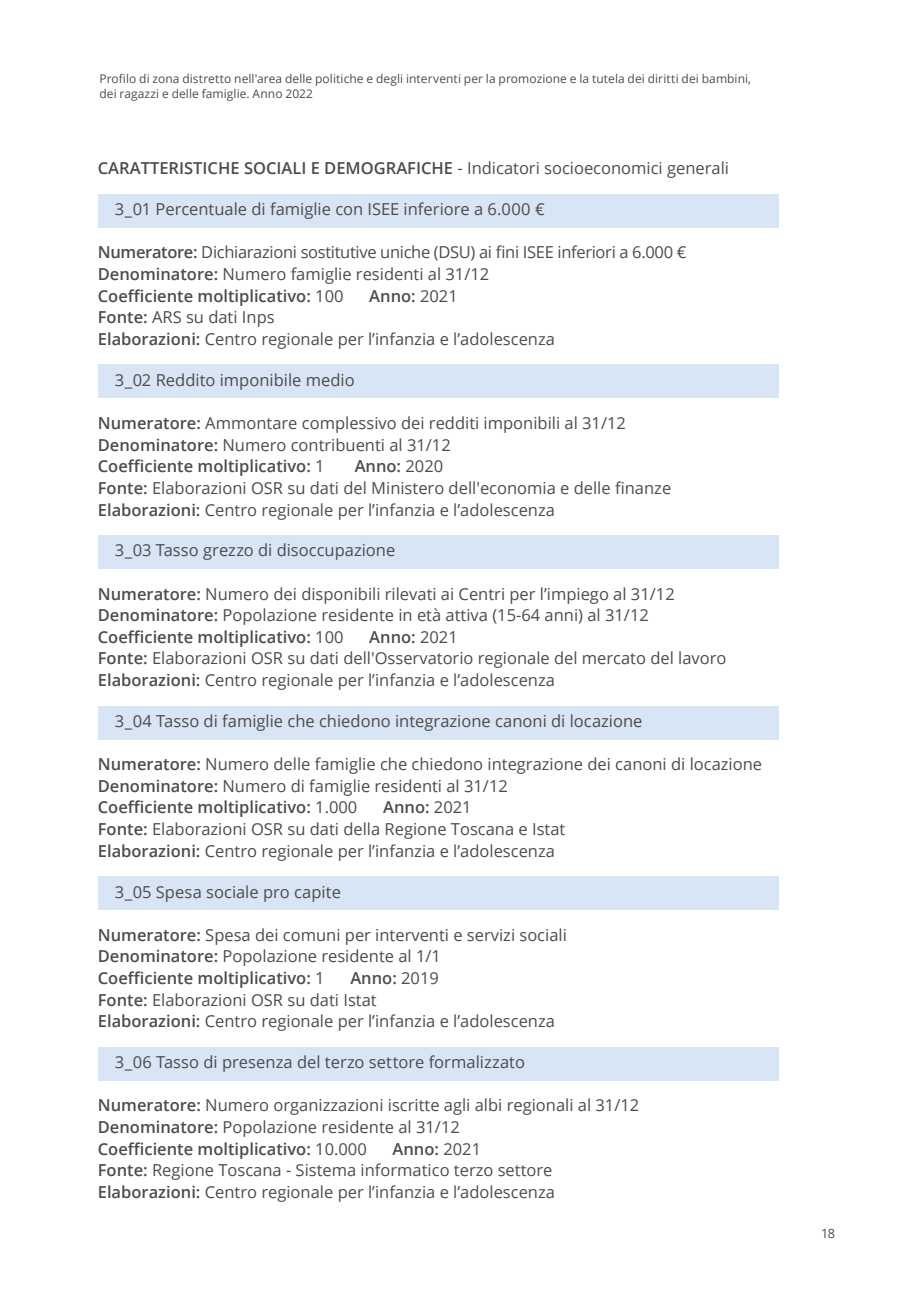
<style>
.page{position:relative;width:919px;height:1289px;background:#fff}
.page>*{position:absolute;margin:0;border:0;box-sizing:border-box;transform-origin:0 0}
.t1{font:16.5px/21.6px "Open Sans";color:#4b4c4d}
.t2{font:16.5px/21.6px "Open Sans";letter-spacing:-.02em;color:#4b4c4d}
.t3{font:600 16.5px "Open Sans";color:#4b4c4d}
.t4{font:12.75px "Open Sans";color:#4b4c4d}
.t5{font:12px/14.4px "Open Sans";letter-spacing:.005em;color:#4b4c4d}
.s1{font-weight:400}
.s2{font-weight:600}
</style>
<div class="page">
<div style="left:98px;top:194px;width:680px;height:33px;background:#d8e5f4"></div>
<div style="left:98px;top:364px;width:680px;height:34px;background:#d8e5f4"></div>
<div style="left:98px;top:535px;width:680px;height:33px;background:#d8e5f4"></div>
<div style="left:98px;top:705px;width:680px;height:34px;background:#d8e5f4"></div>
<div style="left:98px;top:876px;width:680px;height:33px;background:#d8e5f4"></div>
<div style="left:98px;top:1046px;width:680px;height:34px;background:#d8e5f4"></div>
<p class="t5" style="left:99px;top:71px;width:653px">Profilo di zona distretto nell'area delle politiche e degli interventi per la promozione e la tutela dei diritti dei bambini, dei ragazzi e delle famiglie. Anno 2022</p>
<p class="t3" style="left:98px;top:157px;width:632px">CARATTERISTICHE SOCIALI E DEMOGRAFICHE <span class="s1">- Indicatori socioeconomici generali</span></p>
<p class="t1" style="left:115px;top:198px;width:431px">3_01 Percentuale di famiglie con ISEE inferiore a 6.000 €</p>
<p class="t2" style="left:98px;top:241px;width:590px"><span class="s2">Numeratore:</span> Dichiarazioni sostitutive uniche (DSU) ai fini ISEE inferiori a 6.000 €<br><span class="s2">Denominatore:</span> Numero famiglie residenti al 31/12<br><span class="s2">Coefficiente moltiplicativo:</span> 100</p>
<p class="t3" style="left:369px;top:284px;width:90px">Anno: <span class="s1">2021</span></p>
<p class="t1" style="left:98px;top:306px;width:458px"><span class="s2">Fonte:</span> ARS su dati Inps<br><span class="s2">Elaborazioni:</span> Centro regionale per l’infanzia e l’adolescenza</p>
<p class="t1" style="left:115px;top:368px;width:241px">3_02 Reddito imponibile medio</p>
<p class="t1" style="left:98px;top:412px;width:529px"><span class="s2">Numeratore:</span> Ammontare complessivo dei redditi imponibili al 31/12<br><span class="s2">Denominatore:</span> Numero contribuenti al 31/12<br><span class="s2">Coefficiente moltiplicativo:</span> 1</p>
<p class="t1" style="left:98px;top:455px;width:575px;text-indent:257px"><span class="s2">Anno:</span> 2020<br><span class="s2">Fonte:</span> Elaborazioni OSR su dati del Ministero dell'economia e delle finanze<br><span class="s2">Elaborazioni:</span> Centro regionale per l’infanzia e l’adolescenza</p>
<p class="t1" style="left:115px;top:539px;width:282px">3_03 Tasso grezzo di disoccupazione</p>
<p class="t1" style="left:98px;top:582px;width:578px"><span class="s2">Numeratore:</span> Numero dei disponibili rilevati ai Centri per l’impiego al 31/12<br><span class="s2">Denominatore:</span> Popolazione residente in età attiva (15-64 anni) al 31/12<br><span class="s2">Coefficiente moltiplicativo:</span> 100</p>
<p class="t1" style="left:98px;top:625px;width:630px;text-indent:271px"><span class="s2">Anno:</span> 2021<br><span class="s2">Fonte:</span> Elaborazioni OSR su dati dell'Osservatorio regionale del mercato del lavoro<br><span class="s2">Elaborazioni:</span> Centro regionale per l’infanzia e l’adolescenza</p>
<p class="t1" style="left:115px;top:709px;width:529px">3_04 Tasso di famiglie che chiedono integrazione canoni di locazione</p>
<p class="t1" style="left:98px;top:753px;width:665px"><span class="s2">Numeratore:</span> Numero delle famiglie che chiedono integrazione dei canoni di locazione<br><span class="s2">Denominatore:</span> Numero di famiglie residenti al 31/12<br><span class="s2">Coefficiente moltiplicativo:</span> 1.000</p>
<p class="t1" style="left:98px;top:796px;width:469px;text-indent:285px"><span class="s2">Anno:</span> 2021<br><span class="s2">Fonte:</span> Elaborazioni OSR su dati della Regione Toscana e Istat<br><span class="s2">Elaborazioni:</span> Centro regionale per l’infanzia e l’adolescenza</p>
<p class="t1" style="left:115px;top:880px;width:227px">3_05 Spesa sociale pro capite</p>
<p class="t1" style="left:98px;top:923px;width:470px"><span class="s2">Numeratore:</span> Spesa dei comuni per interventi e servizi sociali<br><span class="s2">Denominatore:</span> Popolazione residente al 1/1<br><span class="s2">Coefficiente moltiplicativo:</span> 1</p>
<p class="t1" style="left:98px;top:966px;width:458px;text-indent:252px"><span class="s2">Anno:</span> 2019<br><span class="s2">Fonte:</span> Elaborazioni OSR su dati Istat<br><span class="s2">Elaborazioni:</span> Centro regionale per l’infanzia e l’adolescenza</p>
<p class="t1" style="left:115px;top:1050px;width:411px">3_06 Tasso di presenza del terzo settore formalizzato</p>
<p class="t1" style="left:98px;top:1094px;width:543px"><span class="s2">Numeratore:</span> Numero organizzazioni iscritte agli albi regionali al 31/12<br><span class="s2">Denominatore:</span> Popolazione residente al 31/12<br><span class="s2">Coefficiente moltiplicativo:</span> 10.000</p>
<p class="t1" style="left:98px;top:1137px;width:458px;text-indent:295px"><span class="s2">Anno:</span> 2021<br><span class="s2">Fonte:</span> Regione Toscana - Sistema informatico terzo settore<br><span class="s2">Elaborazioni:</span> Centro regionale per l’infanzia e l’adolescenza</p>
<p class="t4" style="left:821px;top:1224px;width:16px">18</p>
</div>
